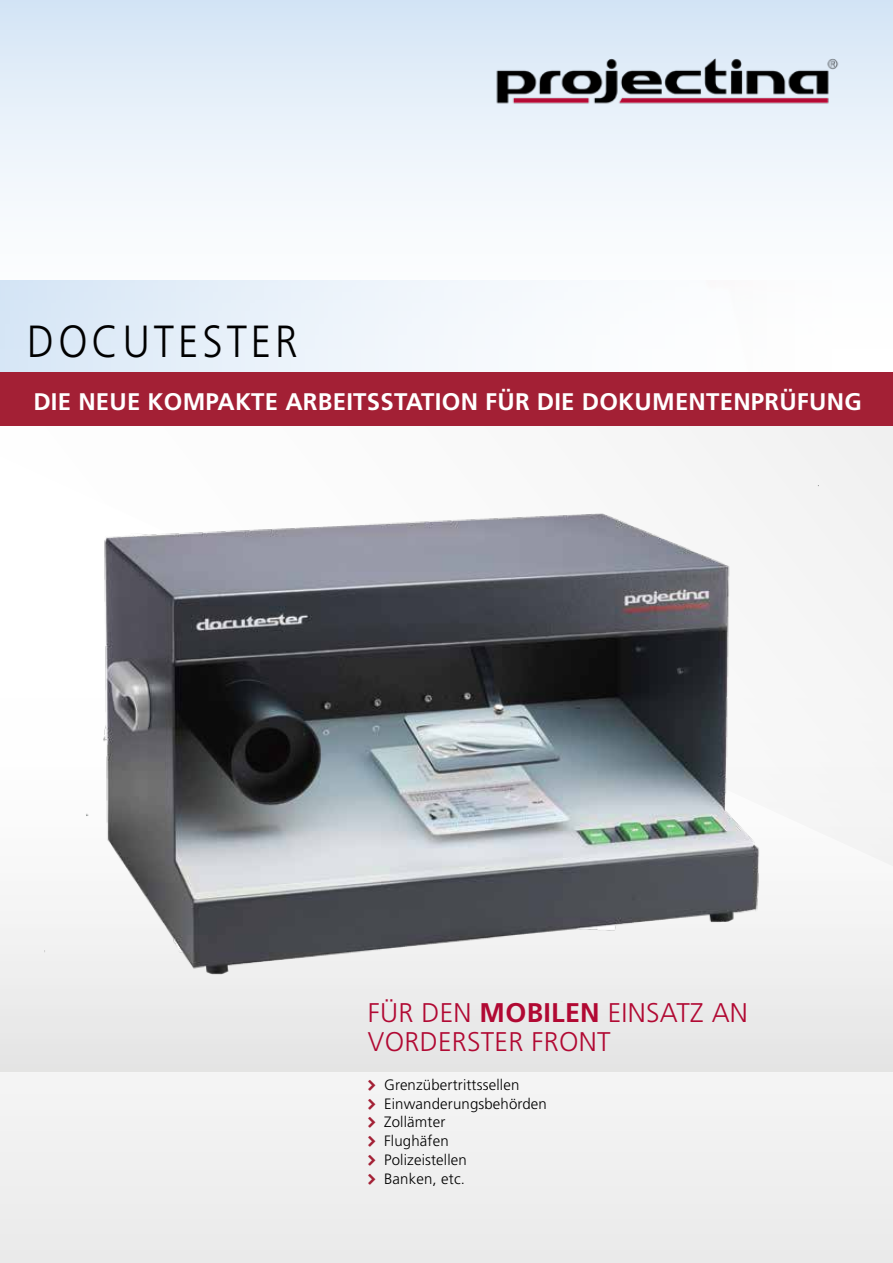
<style>
.page{position:relative;width:893px;height:1263px;background:#fff}
.page>*{position:absolute;margin:0;border:0;box-sizing:border-box;transform-origin:0 0}
.t1{font:300 45px "Frutiger LT Std";letter-spacing:.1em;color:#000;scale:.9 1}
.t2{font:300 27px/28.5px "Frutiger LT Std";letter-spacing:.01em;color:#b10933}
.t3{font:700 24px "Frutiger LT Std";letter-spacing:.01em;color:#fff}
.t4{font:300 15px/18.8px "Frutiger LT Std";letter-spacing:.01em;color:#000}
.s1{font-weight:700}
</style>
<div class="page">
<svg style="left:281px;top:426px;width:612px;height:74px"></svg>
<div style="left:0;top:372px;width:893px;height:54px;background:#a32035"></div>
<div style="left:0;top:500px;width:893px;height:763px;background:#f0f0f0"></div>
<div style="left:0;top:500px;width:44px;height:161px;background:#fff"></div>
<div style="left:0;top:661px;width:893px;height:411px;background:linear-gradient(to bottom,#fdfdfd,#e9e9e9)"></div>
<div style="left:0;top:280px;width:893px;height:92px;background:#deebf7"></div>
<img style="left:222px;top:280px;width:671px;height:92px">
<img style="left:44px;top:486px;width:774px;height:516px">
<img style="left:450px;top:46px;width:426px;height:78px">
<h1 class="t1" style="left:27px;top:316px;width:302px">DOCUTESTER</h1>
<h3 class="t3" style="left:33px;top:387px;width:830px">DIE NEUE KOMPAKTE ARBEITSSTATION FÜR DIE DOKUMENTENPRÜFUNG</h3>
<h2 class="t2" style="left:368px;top:999px;width:381px">FÜR DEN <span class="s1">MOBILEN</span> EINSATZ AN<br>VORDERSTER FRONT</h2>
<p class="t4" style="left:384px;top:1075px;width:164px">Grenzübertrittssellen<br>Einwanderungsbehörden<br>Zollämter<br>Flughäfen<br>Polizeistellen<br>Banken, etc.</p>
</div>
